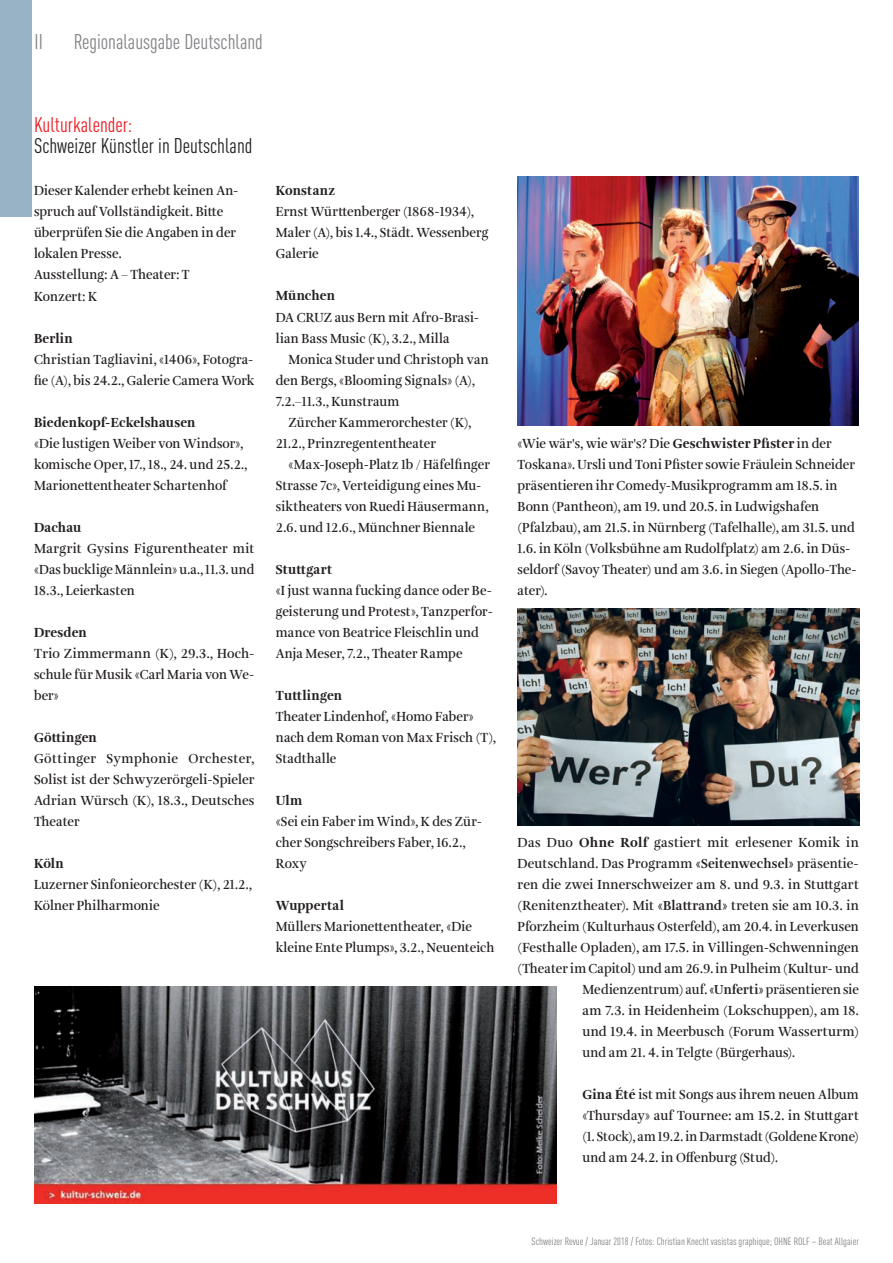
<style>
.page{position:relative;width:893px;height:1263px;background:#fff}
.page>*{position:absolute;margin:0;border:0;box-sizing:border-box;transform-origin:0 0}
.t1{font:condensed 21px "DINOT";color:#231f20}
.t2{font:condensed 21px "DINOT";color:#808285}
.t3{font:condensed 21px "DINOT";color:#ee1d23}
.t4{font:600 13.5px/21px "Amalia Pro";letter-spacing:.005em;color:#231f20;scale:.95 1}
.t5{font:600 13.5px/21px "Amalia Pro";letter-spacing:.005em;color:#231f20;text-align:justify}
.t6{font:900 13.5px "Amalia Pro";letter-spacing:.005em;color:#231f20;scale:.95 1}
.t7{font:600 13.5px "Amalia Pro";letter-spacing:.005em;color:#231f20;scale:.96 1}
.t8{font:600 13.5px "Amalia Pro";letter-spacing:.005em;color:#231f20;scale:.94 1}
.t9{font:condensed 10.5px "DINOT";color:#808285}
.s1{font-weight:900}
.s2{font-weight:700}
</style>
<div class="page">
<div style="left:0;top:0;width:32px;height:216px;background:#99b3c6"></div>
<img style="left:34px;top:986px;width:523px;height:217px">
<img style="left:518px;top:176px;width:341px;height:249px">
<img style="left:518px;top:608px;width:341px;height:217px">
<h1 class="t2" style="left:35px;top:34px;width:10px">II</h1>
<h1 class="t2" style="left:74px;top:34px;width:191px">Regionalausgabe Deutschland</h1>
<h1 class="t3" style="left:34px;top:117px;width:100px">Kulturkalender:</h1>
<h1 class="t1" style="left:34px;top:138px;width:220px">Schweizer Künstler in Deutschland</h1>
<p class="t4" style="left:34px;top:181px;width:217px">Dieser Kalender erhebt keinen An&shy;spruch auf Vollständigkeit. Bitte überprüfen Sie die Angaben in der lokalen Presse.<br>Ausstellung: A – Theater: T<br>Konzert: K</p>
<p class="t6" style="left:34px;top:332px;width:43px">Berlin</p>
<p class="t4" style="left:34px;top:349px;width:234px">Christian Tagliavini, «1406», Fotogra&shy;fie (A), bis 24.2., Galerie Camera Work</p>
<p class="t6" style="left:34px;top:416px;width:172px">Biedenkopf-Eckelshausen</p>
<p class="t4" style="left:34px;top:433px;width:226px">«Die lustigen Weiber von Windsor», komische Oper, 17., 18., 24. und 25.2.,<br>Marionettentheater Schartenhof</p>
<p class="t6" style="left:34px;top:521px;width:51px">Dachau</p>
<p class="t5" style="left:34px;top:538px;width:222px">Margrit Gysins Figurentheater mit «Das bucklige Männlein» u.a., 11.3. und 18.3., Leierkasten</p>
<p class="t6" style="left:34px;top:626px;width:57px">Dresden</p>
<p class="t5" style="left:34px;top:643px;width:222px">Trio Zimmermann (K), 29.3., Hoch&shy;schule für Musik «Carl Maria von We&shy;ber»</p>
<p class="t6" style="left:34px;top:731px;width:68px">Göttingen</p>
<p class="t5" style="left:34px;top:748px;width:222px">Göttinger Symphonie Orchester, Solist ist der Schwyzerörgeli-Spieler Adrian Würsch (K), 18.3., Deutsches Theater</p>
<p class="t6" style="left:34px;top:857px;width:33px">Köln</p>
<p class="t4" style="left:34px;top:874px;width:231px">Luzerner Sinfonieorchester (K), 21.2.,<br>Kölner Philharmonie</p>
<p class="t6" style="left:276px;top:185px;width:64px">Konstanz</p>
<p class="t4" style="left:276px;top:202px;width:226px">Ernst Württenberger (1868-1934),<br>Maler (A), bis 1.4., Städt. Wessenberg<br>Galerie</p>
<p class="t6" style="left:276px;top:290px;width:64px">München</p>
<p class="t4" style="left:276px;top:307px;width:216px">DA CRUZ aus Bern mit Afro-Brasi&shy;lian Bass Music (K), 3.2., Milla</p>
<p class="t4" style="left:276px;top:349px;width:226px;text-indent:13px">Monica Studer und Christoph van den Bergs, «Blooming Signals» (A),<br>7.2.–11.3., Kunstraum</p>
<p class="t4" style="left:276px;top:412px;width:208px;text-indent:13px">Zürcher Kammerorchester (K),<br>21.2., Prinzregententheater</p>
<p class="t4" style="left:276px;top:454px;width:227px;text-indent:13px">«Max-Joseph-Platz 1b / Häfelfinger Strasse 7c», Verteidigung eines Mu&shy;siktheaters von Ruedi Häusermann, 2.6. und 12.6., Münchner Biennale</p>
<p class="t6" style="left:276px;top:563px;width:61px">Stuttgart</p>
<p class="t4" style="left:276px;top:581px;width:230px">«I just wanna fucking dance oder Be&shy;geisterung und Protest», Tanzperfor&shy;mance von Beatrice Fleischlin und Anja Meser, 7.2., Theater Rampe</p>
<p class="t6" style="left:276px;top:689px;width:72px">Tuttlingen</p>
<p class="t4" style="left:276px;top:707px;width:233px">Theater Lindenhof, «Homo Faber» nach dem Roman von Max Frisch (T),<br>Stadthalle</p>
<p class="t6" style="left:276px;top:794px;width:30px">Ulm</p>
<p class="t4" style="left:276px;top:812px;width:219px">«Sei ein Faber im Wind», K des Zür&shy;cher Songschreibers Faber, 16.2.,<br>Roxy</p>
<p class="t6" style="left:276px;top:899px;width:73px">Wuppertal</p>
<p class="t4" style="left:276px;top:917px;width:232px">Müllers Marionettentheater, «Die kleine Ente Plumps», 3.2., Neuenteich</p>
<p class="t4" style="left:518px;top:434px;width:359px">«Wie wär's, wie wär's? Die <span class="s1">Geschwister Pfister</span> in der Toskana». Ursli und Toni Pfister sowie Fräulein Schneider präsentieren ihr Comedy-Musikprogramm am 18.5. in Bonn (Pantheon), am 19. und 20.5. in Ludwigshafen (Pfalzbau), am 21.5. in Nürnberg (Tafelhalle), am 31.5. und 1.6. in Köln (Volksbühne am Rudolfplatz) am 2.6. in Düs&shy;seldorf (Savoy Theater) und am 3.6. in Siegen (Apollo-The&shy;ater).</p>
<p class="t5" style="left:518px;top:832px;width:343px">Das Duo <span class="s1">Ohne Rolf</span> gastiert mit erlesener Komik in</p>
<p class="t7" style="left:518px;top:857px;width:357px">Deutschland. Das Programm <span class="s2">«Seitenwechsel»</span> präsentie-</p>
<p class="t5" style="left:518px;top:874px;width:343px">ren die zwei Innerschweizer am 8. und 9.3. in Stuttgart</p>
<p class="t5" style="left:518px;top:895px;width:343px">(Renitenztheater). Mit <span class="s2">«Blattrand»</span> treten sie am 10.3. in</p>
<p class="t4" style="left:518px;top:916px;width:361px">Pforzheim (Kulturhaus Osterfeld), am 20.4. in Leverkusen</p>
<p class="t7" style="left:518px;top:941px;width:357px">(Festhalle Opladen), am 17.5. in Villingen-Schwenningen</p>
<p class="t4" style="left:518px;top:958px;width:361px">(Theater im Capitol) und am 26.9. in Pulheim (Kultur- und</p>
<p class="t8" style="left:582px;top:983px;width:296px">Medienzentrum) auf. <span class="s2">«Unferti»</span> präsentieren sie</p>
<p class="t5" style="left:582px;top:1000px;width:278px">am 7.3. in Heidenheim (Lokschuppen), am 18.</p>
<p class="t5" style="left:582px;top:1021px;width:278px">und 19.4. in Meerbusch (Forum Wasserturm)</p>
<p class="t4" style="left:582px;top:1042px;width:225px">und am 21. 4. in Telgte (Bürgerhaus).</p>
<p class="t4" style="left:582px;top:1084px;width:293px;text-align:justify"><span class="s1">Gina Été</span> ist mit Songs aus ihrem neuen Album «Thursday» auf Tournee: am 15.2. in Stuttgart (1. Stock), am 19.2. in Darmstadt (Goldene Krone) und am 24.2. in Offenburg (Stud).</p>
<p class="t9" style="left:531px;top:1238px;width:329px">Schweizer Revue / Januar 2018 / Fotos: Christian Knecht vasistas graphique; OHNE ROLF – Beat Allgaier</p>
</div>
